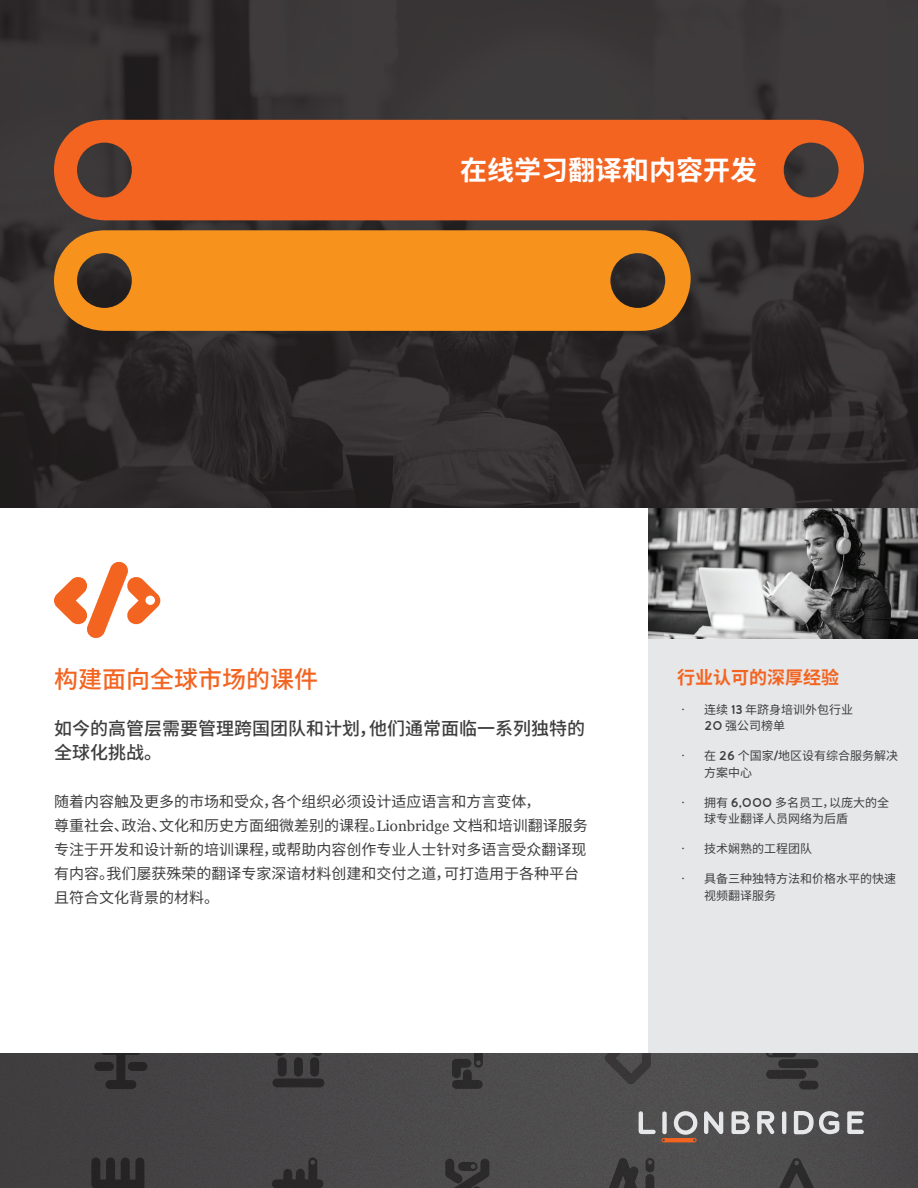
<style>
.page{position:relative;width:918px;height:1188px;background:#fff}
.page>*{position:absolute;margin:0;border:0;box-sizing:border-box;transform-origin:0 0}
.Lion_Main_Title{font:700 27px "Noto Sans CJ Ksc";color:#fff}
.Lion_Header{font:500 24px "Noto Sans CJ Ksc";color:#f36421}
.Lion_Header_Sub{font:500 18px/24px "Noto Sans CJ Ksc";color:#3e3e3f}
.t1{font:700 18px "Noto Sans CJ Ksc";color:#f36421}
.Lion_Intro{font:15px/24px "Noto Sans CJ Ksc";color:#3e3e3f}
.t2{font:12px/16.5px "Noto Sans CJ Ksc";color:#3e3e3f}
.s1{font-family:"Georgia"}
.s2{font-family:"Lionbridge Sans"}
</style>
<div class="page">
<img style="left:0;top:1053px;width:918px;height:135px">
<svg style="left:605px;top:1053px;width:46px;height:31px"></svg>
<svg style="left:91px;top:1158px;width:53px;height:30px"></svg>
<div style="left:94px;top:1062px;width:20px;height:9px;background:#231f20;border-radius:4px"></div>
<div style="left:128px;top:1062px;width:19px;height:9px;background:#231f20;border-radius:4px"></div>
<svg style="left:100px;top:1053px;width:41px;height:36px"></svg>
<div style="left:278px;top:1057px;width:9px;height:20px;background:#282728;border-radius:4px"></div>
<div style="left:310px;top:1057px;width:9px;height:20px;background:#292728;border-radius:4px"></div>
<div style="left:272px;top:1078px;width:52px;height:9px;background:#282728;border-radius:4px"></div>
<div style="left:294px;top:1057px;width:9px;height:20px;background:#282728;border-radius:4px"></div>
<svg style="left:275px;top:1053px;width:47px;height:3px"></svg>
<div style="left:766px;top:1070px;width:40px;height:9px;background:#2c2b2b;border-radius:4px"></div>
<div style="left:778px;top:1059px;width:40px;height:9px;background:#2c2b2b;border-radius:4px"></div>
<div style="left:799px;top:1081px;width:19px;height:9px;background:#2c2b2b;border-radius:4px"></div>
<svg style="left:766px;top:1053px;width:31px;height:4px"></svg>
<svg style="left:272px;top:1157px;width:51px;height:31px"></svg>
<svg style="left:452px;top:1053px;width:31px;height:36px"></svg>
<svg style="left:445px;top:1159px;width:44px;height:29px"></svg>
<svg style="left:772px;top:1158px;width:49px;height:30px"></svg>
<svg style="left:603px;top:1158px;width:51px;height:30px"></svg>
<div style="left:648px;top:508px;width:270px;height:545px;background:#e6e7e9"></div>
<svg style="left:54px;top:561px;width:106px;height:77px"></svg>
<img style="left:648px;top:508px;width:270px;height:130px">
<svg style="left:704px;top:1111px;width:19px;height:23px"></svg>
<svg style="left:731px;top:1111px;width:19px;height:23px"></svg>
<svg style="left:757px;top:1111px;width:17px;height:23px"></svg>
<svg style="left:782px;top:1111px;width:4px;height:23px"></svg>
<svg style="left:639px;top:1111px;width:58px;height:31px"></svg>
<svg style="left:794px;top:1111px;width:45px;height:23px"></svg>
<svg style="left:847px;top:1111px;width:17px;height:23px"></svg>
<img style="left:0;top:0;width:918px;height:508px">
<svg style="left:54px;top:120px;width:810px;height:100px;fill:#f36421"></svg>
<svg style="left:54px;top:230px;width:637px;height:101px;fill:#f7931d"></svg>
<p class="Lion_Main_Title" style="left:460px;top:155px;width:298px">在线学习翻译和内容开发</p>
<p class="Lion_Header" style="left:54px;top:666px;width:265px">构建面向全球市场的课件</p>
<p class="Lion_Header_Sub" style="left:54px;top:717px;width:532px">如今的高管层需要管理跨国团队和计划，他们通常面临一系列独特的全球化挑战。</p>
<p class="Lion_Intro" style="left:54px;top:790px;width:535px">随着内容触及更多的市场和受众，各个组织必须设计适应语言和方言变体，<br>尊重社会、政治、文化和历史方面细微差别的课程。<span class="s1">Lionbridge</span> 文档和培训翻译服务专注于开发和设计新的培训课程，或帮助内容创作专业人士针对多语言受众翻译现有内容。我们屡获殊荣的翻译专家深谙材料创建和交付之道，可打造用于各种平台且符合文化背景的材料。</p>
<p class="t1" style="left:677px;top:667px;width:163px">行业认可的深厚经验</p>
<p class="t2" style="left:704px;top:701px;width:151px;text-indent:-27px">• 连续 <span class="s2">13</span> 年跻身培训外包行业<br><span class="s2">20</span> 强公司榜单</p>
<p class="t2" style="left:704px;top:748px;width:196px;text-indent:-27px">• 在 <span class="s2">26</span> 个国家<span class="s2">/</span>地区设有综合服务解决方案中心</p>
<p class="t2" style="left:704px;top:794px;width:186px;text-indent:-27px">• 拥有 <span class="s2">6,000</span> 多名员工，以庞大的全球专业翻译人员网络为后盾</p>
<p class="t2" style="left:677px;top:841px;width:136px">• 技术娴熟的工程团队</p>
<p class="t2" style="left:704px;top:871px;width:193px;text-indent:-27px">• 具备三种独特方法和价格水平的快速视频翻译服务</p>
</div>
